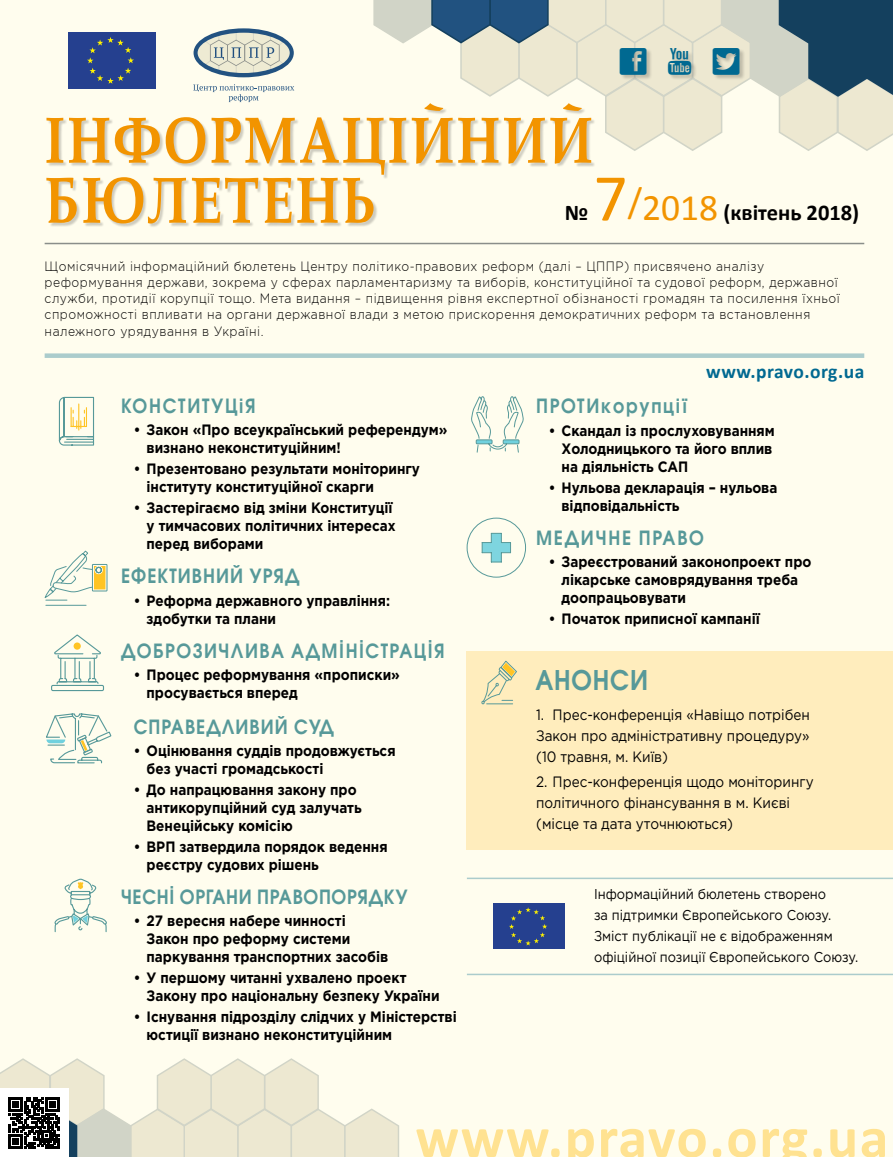
<style>
.page{position:relative;width:893px;height:1157px;background:#fffdee}
.page>*{position:absolute;margin:0;border:0;box-sizing:border-box;transform-origin:0 0}
.t1{font:700 65.7px/60px "Book Antiqua";letter-spacing:.04em;color:#f29400;scale:.8 1}
.t2{font:700 58.35px "Calibri";letter-spacing:.025em;color:#ffe291}
.t3{font:600 27px "Avant Garde Gothic C";letter-spacing:.035em;color:#579999;scale:.9 1}
.t4{font:700 22.5px "Calibri";color:#000}
.t5{font:600 19.5px "Avant Garde Gothic C";letter-spacing:.085em;color:#579999;scale:.9 1}
.t6{font:600 19.5px "Avant Garde Gothic C";letter-spacing:.06em;color:#579999;scale:.9 1}
.t7{font:600 19.5px "Avant Garde Gothic C";letter-spacing:.04em;color:#579999;scale:.9 1}
.t8{font:700 19.5px "Calibri";letter-spacing:.025em;color:#006991}
.t9{font:700 15px/18px "Gotham Pro";color:#000;scale:.9 1}
.t10{font:15px/21px "Gotham Pro";color:#000;text-align:justify;scale:.9 1}
.t11{font:14.25px/21px "Gotham Pro";color:#000;scale:.9 1}
.t12{font:300 13.5px/16.2px "Gotham Pro";letter-spacing:.04em;color:#000;scale:.9 1}
.s1{font-weight:400;font-size:67.5px;color:#f29400}
.s2{font-weight:400;font-size:37.5px;color:#f29400}
</style>
<div class="page">
<div style="left:467px;top:651px;width:426px;height:199px;background:#ffedbd"></div>
<svg style="left:193px;top:84px;width:101px;height:18px"></svg>
<svg style="left:194px;top:28px;width:100px;height:49px"></svg>
<svg style="left:58px;top:396px;width:37px;height:50px"></svg>
<svg style="left:46px;top:713px;width:66px;height:51px"></svg>
<svg style="left:54px;top:878px;width:53px;height:54px"></svg>
<svg style="left:471px;top:396px;width:53px;height:57px"></svg>
<svg style="left:51px;top:634px;width:54px;height:57px"></svg>
<div style="left:74px;top:642px;width:7px;height:7px;background:#ffc424;border-radius:50%"></div>
<div style="left:48px;top:105px;width:548px;height:123px;background:#000;opacity:.2"></div>
<hr style="left:45px;top:243px;width:819px;height:1px;background:#8a8e8a">
<div style="left:45px;top:353px;width:819px;height:5px;background:#abcccc"></div>
<svg style="left:44px;top:550px;width:64px;height:56px"></svg>
<svg style="left:0;top:1058px;width:399px;height:99px"></svg>
<div style="left:68px;top:32px;width:87px;height:56px;background:#25408f"></div>
<svg style="left:87px;top:37px;width:47px;height:47px"></svg>
<div style="left:493px;top:903px;width:72px;height:46px;background:#25408f"></div>
<svg style="left:509px;top:907px;width:38px;height:38px"></svg>
<hr style="left:467px;top:877px;width:426px;height:2px;background:#abcccc">
<hr style="left:467px;top:973px;width:426px;height:2px;background:#abcccc">
<svg style="left:481px;top:660px;width:36px;height:44px"></svg>
<div style="left:467px;top:517px;width:59px;height:60px;border:1px solid #579999;border-radius:50%"></div>
<svg style="left:482px;top:533px;width:29px;height:29px"></svg>
<svg style="left:373px;top:0;width:520px;height:152px"></svg>
<h1 class="t1" style="left:45px;top:110px;width:687px">ІНФОРМАЦІЙНИЙ<br>БЮЛЕТЕНЬ</h1>
<h3 class="t4" style="left:565px;top:197px;width:296px">№ <span class="s1">7</span><sup>/</sup><span class="s2">2018</span> (квітень 2018)</h3>
<p class="t12" style="left:45px;top:258px;width:885px">Щомісячний інформаційний бюлетень Центру політико-правових реформ (далі – ЦППР) присвячено аналізу реформування держави, зокрема у сферах парламентаризму та виборів, конституційної та судової реформ, державної служби, протидії корупції тощо. Мета видання – підвищення рівня експертної обізнаності громадян та посилення їхньої спроможності впливати на органи державної влади з метою прискорення демократичних реформ та встановлення належного урядування в Україні.</p>
<h3 class="t5" style="left:121px;top:394px;width:151px">КОНСТИТУЦіЯ</h3>
<p class="t9" style="left:147px;top:420px;width:336px;text-indent:-13px">• Закон «Про всеукраїнський референдум» визнано неконституційним!</p>
<p class="t9" style="left:147px;top:459px;width:305px;text-indent:-13px">• Презентовано результати моніторингу інституту конституційної скарги</p>
<p class="t9" style="left:147px;top:498px;width:278px;text-indent:-13px">• Застерігаємо від зміни Конституції у тимчасових політичних інтересах перед виборами</p>
<h3 class="t6" style="left:121px;top:564px;width:200px">ЕФЕКТИВНИЙ УРЯД</h3>
<p class="t9" style="left:147px;top:591px;width:272px;text-indent:-13px">• Реформа державного управління: здобутки та плани</p>
<h3 class="t5" style="left:121px;top:639px;width:361px">ДОБРОЗИЧЛИВА АДМІНІСТРАЦІЯ</h3>
<p class="t9" style="left:147px;top:665px;width:283px;text-indent:-13px">• Процес реформування «прописки» просувається вперед</p>
<h3 class="t6" style="left:134px;top:714px;width:224px">СПРАВЕДЛИВИЙ СУД</h3>
<p class="t9" style="left:147px;top:741px;width:278px;text-indent:-13px">• Оцінювання суддів продовжується без участі громадськості</p>
<p class="t9" style="left:147px;top:780px;width:240px;text-indent:-13px">• До напрацювання закону про антикорупційний суд залучать<br>Венеційську комісію</p>
<p class="t9" style="left:147px;top:837px;width:269px;text-indent:-13px">• ВРП затвердила порядок ведення реєстру судових рішень</p>
<h3 class="t7" style="left:121px;top:885px;width:320px">ЧЕСНІ ОРГАНИ ПРАВОПОРЯДКУ</h3>
<p class="t9" style="left:147px;top:911px;width:270px;text-indent:-13px">• 27 вересня набере чинності<br>Закон про реформу системи паркування транспортних засобів</p>
<p class="t9" style="left:147px;top:968px;width:327px;text-indent:-13px">• У першому читанні ухвалено проект<br>Закону про національну безпеку України</p>
<p class="t9" style="left:147px;top:1007px;width:346px;text-indent:-13px">• Існування підрозділу слідчих у Міністерстві юстиції визнано неконституційним</p>
<h3 class="t8" style="left:706px;top:358px;width:160px">www.pravo.org.ua</h3>
<h3 class="t5" style="left:536px;top:394px;width:170px">ПРОТИкорупції</h3>
<p class="t9" style="left:561px;top:421px;width:238px;text-indent:-13px">• Скандал із прослуховуванням<br>Холодницького та його вплив на діяльність САП</p>
<p class="t9" style="left:561px;top:478px;width:241px;text-indent:-13px">• Нульова декларація – нульова відповідальність</p>
<h3 class="t5" style="left:536px;top:526px;width:188px">МЕДИЧНЕ ПРАВО</h3>
<p class="t9" style="left:561px;top:552px;width:279px;text-indent:-13px">• Зареєстрований законопроект про лікарське самоврядування треба доопрацьовувати</p>
<p class="t9" style="left:549px;top:609px;width:236px">• Початок приписної кампанії</p>
<h3 class="t3" style="left:535px;top:664px;width:127px">АНОНСИ</h3>
<p class="t10" style="left:536px;top:704px;width:306px">1. Прес-конференція «Навіщо потрібен Закон про адміністративну процедуру» (10 травня, м. Київ)</p>
<p class="t10" style="left:536px;top:771px;width:310px;text-align:left">2. Прес-конференція щодо моніторингу політичного фінансування в м. Києві (місце та дата уточнюються)</p>
<p class="t11" style="left:594px;top:883px;width:295px">Інформаційний бюлетень створено<br>за підтримки Європейського Союзу.<br>Зміст публікації не є відображенням офіційної позиції Європейського Союзу.</p>
<h2 class="t2" style="left:415px;top:1096px;width:475px">www.pravo.org.ua</h2>
</div>
